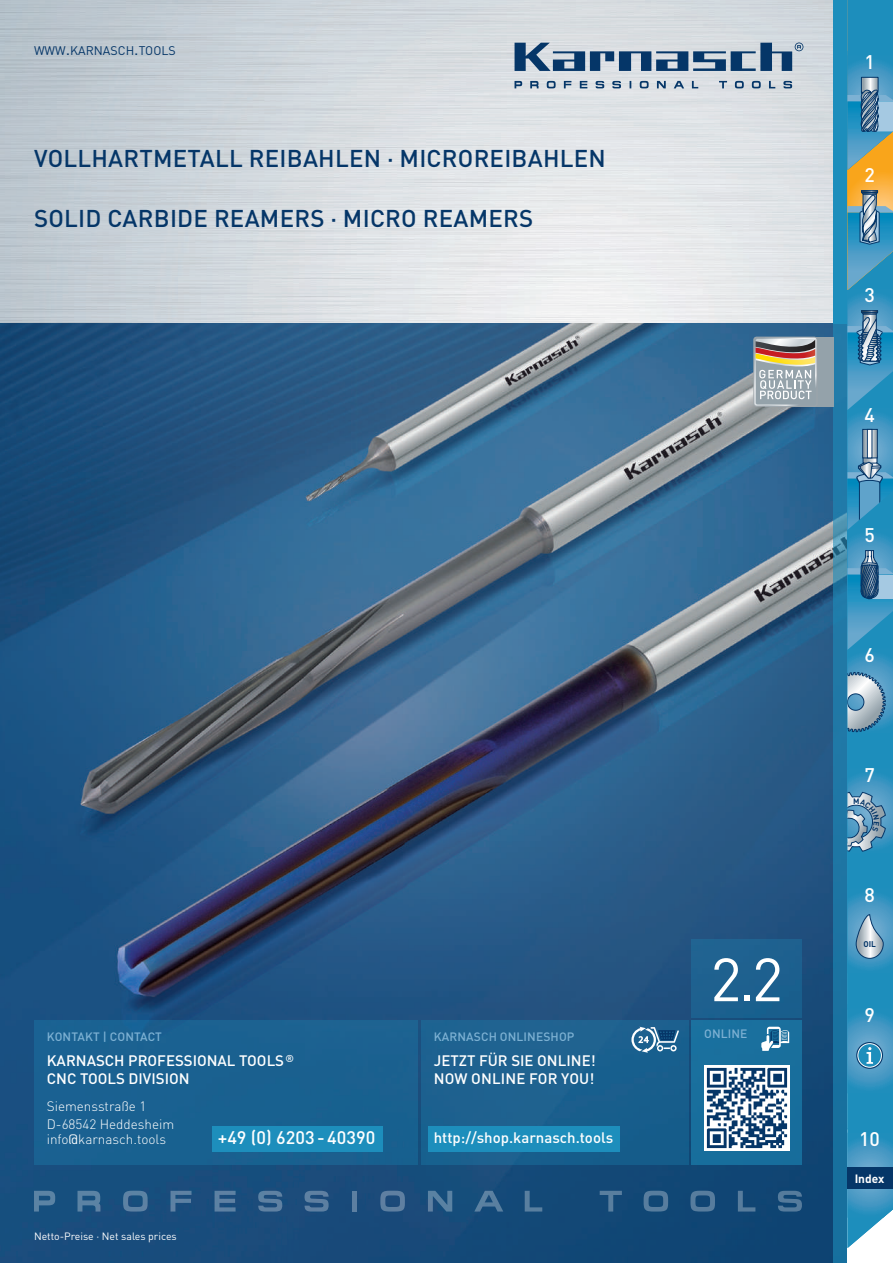
<style>
.page{position:relative;width:893px;height:1263px;background:#fff}
.page>*{position:absolute;margin:0;border:0;box-sizing:border-box;transform-origin:0 0}
.t1{font:60px "DIN Pro";color:#fff}
.t2{font:500 24px "DIN Pro";letter-spacing:.01em;color:#053668}
.t3{font:500 19.5px "FFDIN";color:#fff}
.t4{font:500 18px "DIN Pro";color:#fff}
.t5{font:500 15px/18px "DIN Pro";color:#fff}
.t6{font:300 13.5px/18px "DIN Pro";color:#fff}
.t7{font:12.3px "DIN Pro";color:#053668}
.t8{font:500 12px "DIN Pro";letter-spacing:.01em;color:#7db1d3}
.t9{font:700 11.85px "FFDIN";color:#fff}
.t10{font:10.5px "DIN Pro";color:#fff}
.t11{font:700 8.25px "FFDIN";color:#053668}
.s1{font-size:16.5px}
.s2{font-weight:400}
</style>
<div class="page">
<img style="left:0;top:323px;width:833px;height:940px">
<svg style="left:170px;top:1191px;width:22px;height:20px"></svg>
<svg style="left:34px;top:1191px;width:21px;height:20px"></svg>
<svg style="left:215px;top:1191px;width:21px;height:20px"></svg>
<svg style="left:78px;top:1191px;width:22px;height:20px"></svg>
<svg style="left:123px;top:1191px;width:25px;height:20px"></svg>
<svg style="left:644px;top:1191px;width:24px;height:20px"></svg>
<svg style="left:690px;top:1191px;width:25px;height:20px"></svg>
<svg style="left:600px;top:1191px;width:22px;height:20px"></svg>
<svg style="left:778px;top:1191px;width:24px;height:20px"></svg>
<svg style="left:738px;top:1191px;width:17px;height:20px"></svg>
<svg style="left:525px;top:1191px;width:17px;height:20px"></svg>
<svg style="left:305px;top:1191px;width:24px;height:20px"></svg>
<div style="left:352px;top:1191px;width:5px;height:20px;background:#5c7fa1"></div>
<svg style="left:258px;top:1191px;width:24px;height:20px"></svg>
<svg style="left:428px;top:1191px;width:24px;height:20px"></svg>
<svg style="left:380px;top:1191px;width:25px;height:20px"></svg>
<svg style="left:474px;top:1191px;width:29px;height:20px"></svg>
<div style="left:833px;top:0;width:60px;height:323px;background:#1d8ebc"></div>
<svg style="left:833px;top:323px;width:14px;height:940px;background:#2077a4"></svg>
<div style="left:765px;top:337px;width:68px;height:69px;background:#94a2aa"></div>
<svg style="left:754px;top:337px;width:63px;height:69px"></svg>
<div style="left:34px;top:1020px;width:384px;height:145px;background:#1a6191"></div>
<div style="left:421px;top:1020px;width:268px;height:145px;background:#1d618f"></div>
<div style="left:213px;top:1126px;width:170px;height:25px;background:#1d8ebc"></div>
<div style="left:428px;top:1126px;width:192px;height:25px;background:#1d8ebc"></div>
<div style="left:691px;top:1020px;width:111px;height:145px;background:#196f9d"></div>
<img style="left:704px;top:1065px;width:85px;height:85px">
<svg style="left:761px;top:1027px;width:28px;height:24px"></svg>
<svg style="left:631px;top:1027px;width:48px;height:26px"></svg>
<svg style="left:514px;top:43px;width:289px;height:45px;background:#98aabc"></svg>
<div style="left:691px;top:940px;width:111px;height:78px;background:#1e608f"></div>
<svg style="left:847px;top:0;width:46px;height:1248px;background:#4c97b7"></svg>
<p class="t7" style="left:34px;top:42px;width:143px">WWW<span class="s1">.</span>KARNASCH<span class="s1">.</span>TOOLS</p>
<h2 class="t2" style="left:34px;top:142px;width:573px">VOLLHARTMETALL REIBAHLEN · MICROREIBAHLEN</h2>
<h2 class="t2" style="left:34px;top:202px;width:501px">SOLID CARBIDE REAMERS · MICRO REAMERS</h2>
<p class="t8" style="left:47px;top:1028px;width:117px">KONTAKT | CONTACT</p>
<p class="t5" style="left:47px;top:1051px;width:249px">KARNASCH PROFESSIONAL TOOLS <sup>®<br></sup>CNC TOOLS DIVISION</p>
<p class="t6" style="left:47px;top:1097px;width:129px">Siemensstraße 1<br>D-68542 Heddesheim</p>
<p class="t6" style="left:47px;top:1130px;width:121px">info<span class="s2">@</span>karnasch.tools</p>
<p class="t4" style="left:218px;top:1125px;width:159px">+49 (0) 6203 - 40390</p>
<p class="t10" style="left:34px;top:1229px;width:144px">Netto-Preise · Net sales prices</p>
<p class="t8" style="left:434px;top:1028px;width:142px">KARNASCH ONLINESHOP</p>
<p class="t5" style="left:434px;top:1051px;width:163px">JETZT FÜR SIE ONLINE!<br>NOW ONLINE FOR YOU!</p>
<p class="t5" style="left:434px;top:1127px;width:181px">http://shop.karnasch.tools</p>
<h1 class="t1" style="left:710px;top:939px;width:74px">2.2</h1>
<p class="t8" style="left:704px;top:1026px;width:45px">ONLINE</p>
<h3 class="t3" style="left:864px;top:49px;width:12px">1</h3>
<h3 class="t3" style="left:864px;top:163px;width:12px">2</h3>
<h3 class="t3" style="left:864px;top:283px;width:12px">3</h3>
<h3 class="t3" style="left:864px;top:403px;width:12px">4</h3>
<h3 class="t3" style="left:864px;top:522px;width:12px">5</h3>
<h3 class="t3" style="left:864px;top:642px;width:12px">6</h3>
<h3 class="t3" style="left:864px;top:762px;width:12px">7</h3>
<h3 class="t3" style="left:864px;top:882px;width:12px">8</h3>
<p class="t11" style="left:863px;top:938px;width:14px">OIL</p>
<h3 class="t3" style="left:864px;top:1002px;width:12px">9</h3>
<h3 class="t3" style="left:859px;top:1127px;width:22px">10</h3>
<p class="t9" style="left:855px;top:1171px;width:31px">Index</p>
</div>
